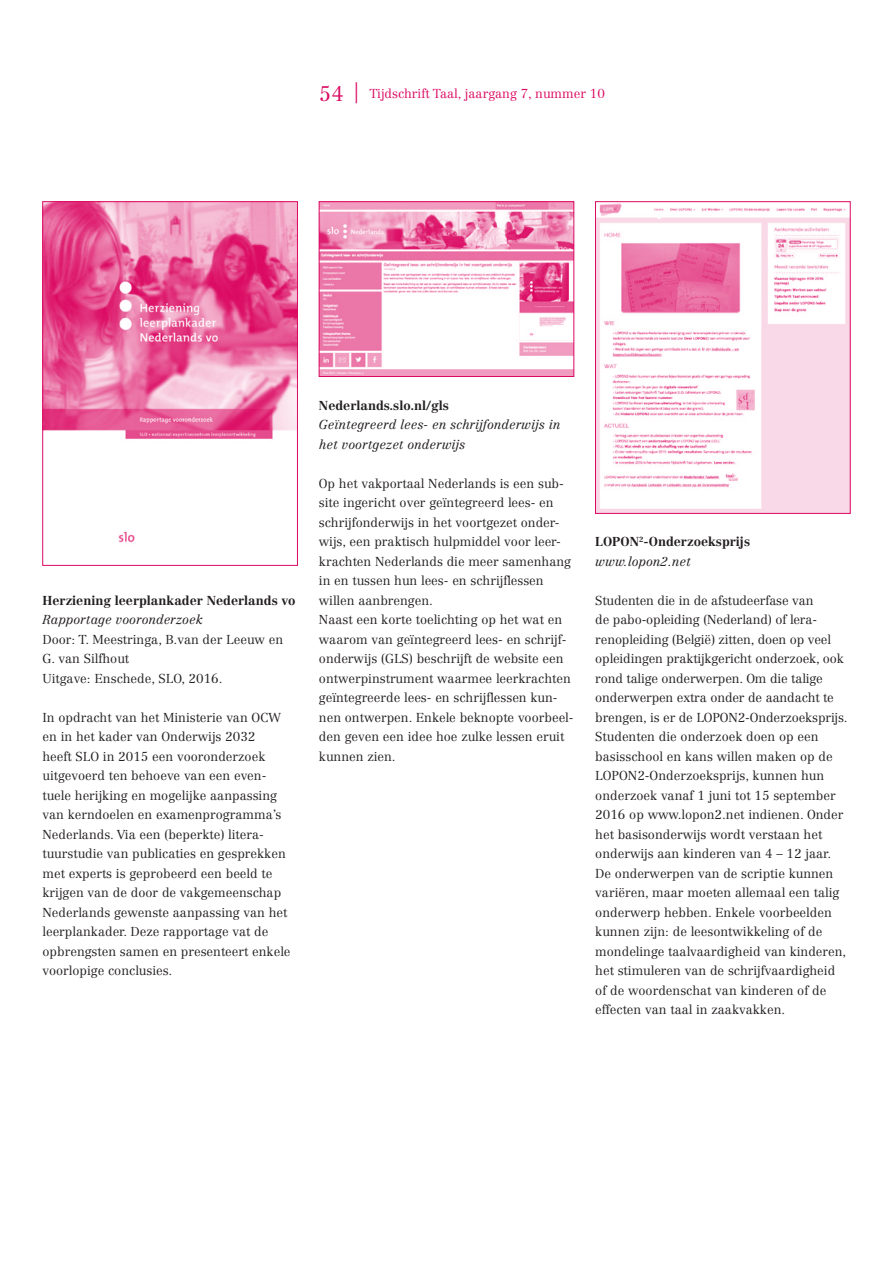
<style>
.page{position:relative;width:893px;height:1263px;background:#fff}
.page>*{position:absolute;margin:0;border:0;box-sizing:border-box;transform-origin:0 0}
.t1{font:300 12.75px/19.5px "Centennial LT Std";color:#231f20}
.t2{font:italic 300 12.75px/19.5px "Centennial LT Std";color:#231f20}
.t3{font:700 12.75px "Centennial LT Std";color:#231f20}
.t4{font:300 12.75px "Centennial LT Std";color:#db0962}
.s1{font-size:20.85px}
.s2{font-size:21px}
</style>
<div class="page">
<img style="left:45px;top:203px;width:251px;height:340px">
<div style="left:43px;top:201px;width:255px;height:365px;border:1px solid #db0962"></div>
<img style="left:321px;top:203px;width:251px;height:172px">
<div style="left:319px;top:201px;width:255px;height:176px;border:1px solid #db0962"></div>
<img style="left:597px;top:203px;width:251px;height:309px">
<div style="left:595px;top:201px;width:255px;height:313px;border:1px solid #db0962"></div>
<p class="t4" style="left:319px;top:85px;width:287px"><span class="s1">54</span> <span class="s2">|</span> Tijdschrift Taal, jaargang 7, nummer 10</p>
<p class="t3" style="left:43px;top:592px;width:254px">Herziening leerplankader Nederlands vo</p>
<p class="t2" style="left:43px;top:610px;width:162px">Rapportage vooronderzoek</p>
<p class="t1" style="left:43px;top:629px;width:242px">Door: T. Meestringa, B.van der Leeuw en<br>G. van Silfhout</p>
<p class="t1" style="left:43px;top:668px;width:182px">Uitgave: Enschede, SLO, 2016.</p>
<p class="t1" style="left:43px;top:707px;width:249px">In opdracht van het Ministerie van OCW en in het kader van Onderwijs 2032<br>heeft SLO in 2015 een vooronderzoek uitgevoerd ten behoeve van een even&shy;tuele herijking en mogelijke aanpassing van kerndoelen en examenprogramma’s Nederlands. Via een (beperkte) litera&shy;tuurstudie van publicaties en gesprekken met experts is geprobeerd een beeld te krijgen van de door de vakgemeenschap Nederlands gewenste aanpassing van het leerplankader. Deze rapportage vat de opbrengsten samen en presenteert enkele voorlopige conclusies.</p>
<p class="t3" style="left:319px;top:397px;width:131px">Nederlands.slo.nl/gls</p>
<p class="t2" style="left:319px;top:415px;width:243px">Geïntegreerd lees- en schrijfonderwijs in het voortgezet onderwijs</p>
<p class="t1" style="left:319px;top:473px;width:254px">Op het vakportaal Nederlands is een sub&shy;site ingericht over geïntegreerd lees- en schrijfonderwijs in het voortgezet onder&shy;wijs, een praktisch hulpmiddel voor leer&shy;krachten Nederlands die meer samenhang in en tussen hun lees- en schrijflessen willen aanbrengen.</p>
<p class="t1" style="left:319px;top:610px;width:256px">Naast een korte toelichting op het wat en waarom van geïntegreerd lees- en schrijf&shy;onderwijs (GLS) beschrijft de website een ontwerpinstrument waarmee leerkrachten geïntegreerde lees- en schrijflessen kun&shy;nen ontwerpen. Enkele beknopte voorbeel&shy;den geven een idee hoe zulke lessen eruit kunnen zien.</p>
<p class="t3" style="left:595px;top:534px;width:156px">LOPON<sup>2</sup>-Onderzoeksprijs</p>
<p class="t2" style="left:595px;top:551px;width:97px">www.lopon2.net</p>
<p class="t1" style="left:595px;top:590px;width:254px">Studenten die in de afstudeerfase van<br>de pabo-opleiding (Nederland) of lera&shy;renopleiding (België) zitten, doen op veel opleidingen praktijkgericht onderzoek, ook rond talige onderwerpen. Om die talige onderwerpen extra onder de aandacht te brengen, is er de LOPON2-Onderzoeksprijs.</p>
<p class="t1" style="left:595px;top:727px;width:250px">Studenten die onderzoek doen op een basisschool en kans willen maken op de LOPON2-Onderzoeksprijs, kunnen hun onderzoek vanaf 1 juni tot 15 september 2016 op www.lopon2.net indienen. Onder het basisonderwijs wordt verstaan het onderwijs aan kinderen van 4 – 12 jaar.</p>
<p class="t1" style="left:595px;top:863px;width:253px">De onderwerpen van de scriptie kunnen variëren, maar moeten allemaal een talig onderwerp hebben. Enkele voorbeelden kunnen zijn: de leesontwikkeling of de mondelinge taalvaardigheid van kinderen, het stimuleren van de schrijfvaardigheid of de woordenschat van kinderen of de effecten van taal in zaakvakken.</p>
</div>
